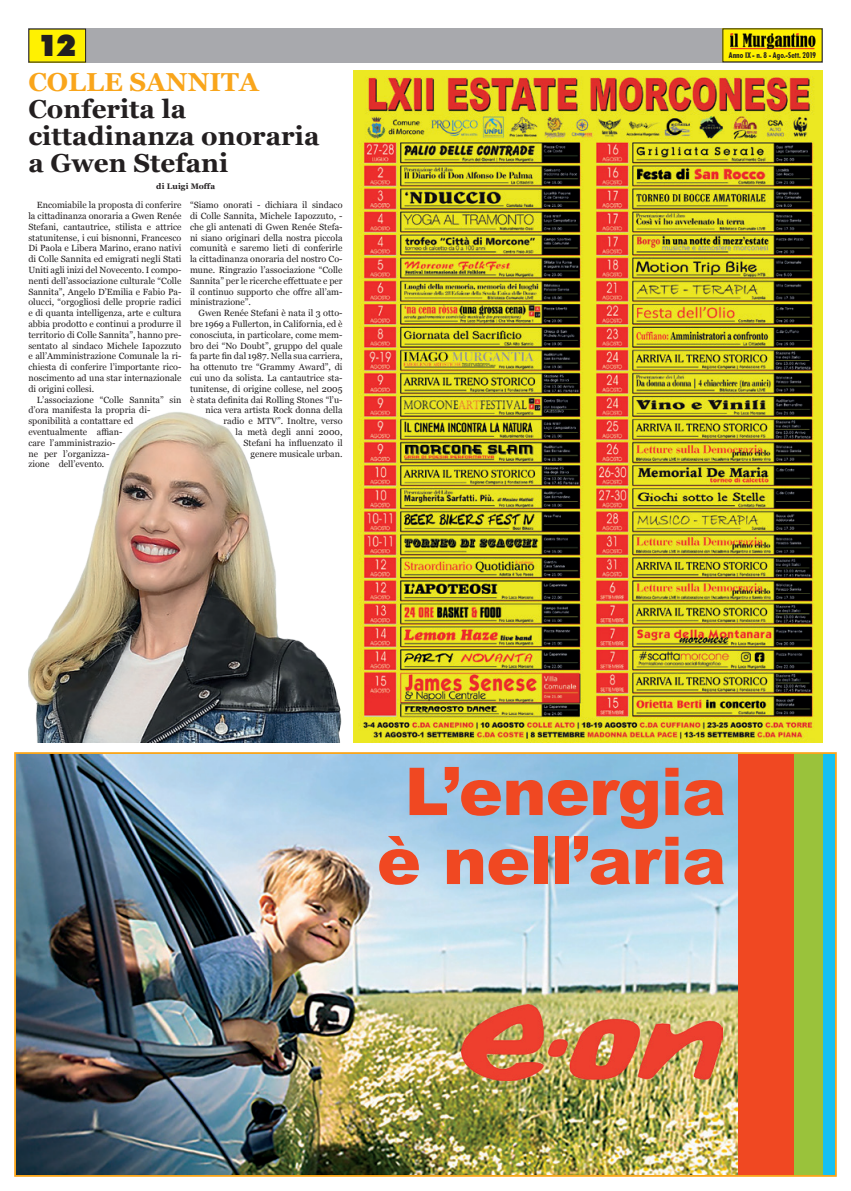
<style>
.page{position:relative;width:851px;height:1191px;background:#fff}
.page>*{position:absolute;margin:0;border:0;box-sizing:border-box;transform-origin:0 0}
.t1{font:900 66px "Arial";letter-spacing:-.01em;color:#f04822}
.t2{font:900 30px "Futura BT";color:#231f20}
.Normale{font:700 26px "Georgia";color:#231f20}
.Normale-2{font:700 26px "Georgia";color:#f9a51b}
.Normal__Web{font:9px/10.8px "Georgia";color:#231f20;text-align:justify}
.t3{font:700 condensed 8px "Futura BT";letter-spacing:.005em;color:#231f20}
.t4{font:700 8px "Georgia";letter-spacing:.015em;color:#231f20}
</style>
<div class="page">
<div style="left:28px;top:29px;width:794px;height:34px;background:#a8a9ad"></div>
<div style="left:29px;top:29px;width:57px;height:33px;background:#fff101"></div>
<div style="left:28px;top:29px;width:58px;height:34px;border:1px solid #231f20"></div>
<div style="left:722px;top:29px;width:100px;height:33px;background:#fff101"></div>
<img style="left:729px;top:32px;width:85px;height:18px">
<div style="left:822px;top:754px;width:12px;height:420px;background:#15c0f2"></div>
<div style="left:794px;top:754px;width:28px;height:420px;background:#9ac23b"></div>
<div style="left:737px;top:754px;width:57px;height:420px;background:#f04822"></div>
<img style="left:16px;top:754px;width:721px;height:420px">
<img style="left:461px;top:1004px;width:261px;height:77px">
<img style="left:353px;top:71px;width:469px;height:671px">
<img style="left:28px;top:412px;width:314px;height:330px">
<p class="t2" style="left:38px;top:27px;width:41px">12</p>
<p class="Normale-2" style="left:28px;top:62px;width:232px">COLLE SANNITA</p>
<p class="Normale" style="left:28px;top:89px;width:159px">Conferita la</p>
<p class="Normale" style="left:28px;top:116px;width:292px">cittadinanza onoraria</p>
<p class="Normale" style="left:28px;top:143px;width:201px">a Gwen Stefani</p>
<p class="t4" style="left:156px;top:180px;width:60px">di Luigi Moffa</p>
<p class="Normal__Web" style="left:28px;top:199px;width:155px;text-indent:9px">Encomiabile la proposta di conferire la cittadinanza onoraria a Gwen Renée Stefani, cantautrice, stilista e attrice statunitense, i cui bisnonni, Francesco Di Paola e Libera Marino, erano nativi di Colle Sannita ed emigrati negli Stati Uniti agli inizi del Novecento. I compo&shy;nenti dell’associazione culturale “Colle Sannita”, Angelo D’Emilia e Fabio Pa&shy;olucci, “orgogliosi delle proprie radici e di quanta intelligenza, arte e cultura abbia prodotto e continui a produrre il territorio di Colle Sannita”, hanno pre&shy;sentato al sindaco Michele Iapozzuto e all’Amministrazione Comunale la ri&shy;chiesta di conferire l’importante rico&shy;noscimento ad una star internazionale di origini collesi.</p>
<p class="Normal__Web" style="left:28px;top:394px;width:154px;text-align:left;text-indent:9px">L’associazione “Colle Sannita” sin d’ora manifesta la propria di&shy;sponibilità a contattare ed eventualmente affian-<br>care l’amministrazio-<br>ne per l’organizza-<br>zione dell’evento.</p>
<p class="Normal__Web" style="left:190px;top:199px;width:154px">“Siamo onorati - dichiara il sindaco di Colle Sannita, Michele Iapozzuto, - che gli antenati di Gwen Renée Stefa&shy;ni siano originari della nostra piccola comunità e saremo lieti di conferirle la cittadinanza onoraria del nostro Co&shy;mune. Ringrazio l’associazione “Colle Sannita” per le ricerche effettuate e per il continuo supporto che offre all’am&shy;ministrazione”.</p>
<p class="Normal__Web" style="left:190px;top:307px;width:154px;text-align:right">Gwen Renée Stefani è nata il 3 otto&shy;bre 1969 a Fullerton, in California, ed è conosciuta, in particolare, come mem&shy;bro dei “No Doubt”, gruppo del quale fa parte fin dal 1987. Nella sua carriera, ha ottenuto tre “Grammy Award”, di cui uno da solista. La cantautrice sta&shy;tunitense, di origine collese, nel 2005 è stata definita dai Rolling Stones “l’u&shy;nica vera artista Rock donna della radio e MTV”. Inoltre, verso<br>la metà degli anni 2000,<br>Stefani ha influenzato il<br>genere musicale urban.</p>
<p class="t3" style="left:728px;top:50px;width:89px">Anno IX - n. 8 - Ago.-Sett. 2019</p>
<p class="t1" style="left:404px;top:743px;width:323px">L’energia</p>
<p class="t1" style="left:377px;top:812px;width:351px">è nell’aria</p>
</div>
